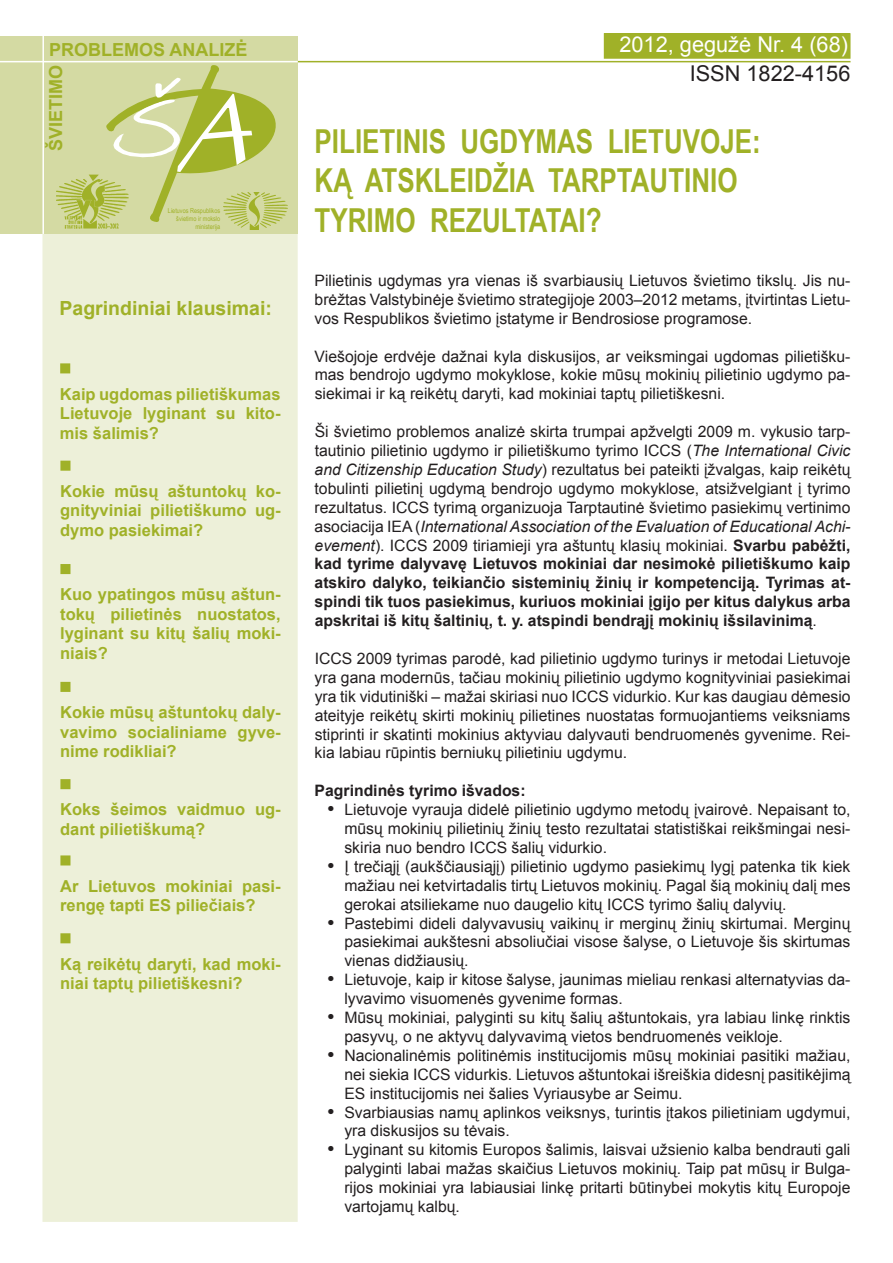
<style>
.page{position:relative;width:893px;height:1263px;background:#fff}
.page>*{position:absolute;margin:0;border:0;box-sizing:border-box;transform-origin:0 0}
.t1{font:700 33px/39.6px "Arial Narrow";color:#a0b128;scale:.96 1}
.t2{font:21.75px "Arial";color:#fff}
.t3{font:21.75px "Arial";color:#231f20}
.t4{font:700 19.5px "Arial";color:#a0b128}
.t5{font:700 18px "Arial";color:#a0b128}
.t6{font:700 16.5px/19.5px "Arial";color:#a0b128;text-align:justify}
.t7{font:15.75px/18.9px "Arial";color:#231f20;text-align:justify}
.t8{font:700 15.75px "Arial";color:#231f20}
.t9{font:6.75px/8.1px "Arial Narrow";color:#a0b128;text-align:right}
.s1{font-style:italic}
.s2{font-weight:700}
</style>
<div class="page">
<div style="left:43px;top:219px;width:254px;height:1002px;background:#edf0d9"></div>
<div style="left:42px;top:218px;width:256px;height:1004px;border:2px solid #edf0d9"></div>
<hr style="left:278px;top:61px;width:572px;height:1px;background:#a0b128">
<div style="left:604px;top:34px;width:246px;height:24px;background:#a0b128"></div>
<div style="left:604px;top:33px;width:246px;height:26px;border:2px solid #a0b128"></div>
<div style="left:61px;top:364px;width:8px;height:9px;background:#a0b128"></div>
<div style="left:60px;top:363px;width:10px;height:10px;border:2px solid #a0b128"></div>
<div style="left:61px;top:565px;width:9px;height:8px;background:#a0b128"></div>
<div style="left:60px;top:564px;width:10px;height:10px;border:2px solid #a0b128"></div>
<div style="left:61px;top:683px;width:9px;height:8px;background:#a0b128"></div>
<div style="left:60px;top:682px;width:10px;height:10px;border:2px solid #a0b128"></div>
<div style="left:61px;top:461px;width:9px;height:9px;background:#a0b128"></div>
<div style="left:60px;top:461px;width:10px;height:10px;border:2px solid #a0b128"></div>
<div style="left:0;top:37px;width:298px;height:197px;background:#d4daa3"></div>
<hr style="left:0;top:61px;width:298px;height:1px;background:#fff">
<hr style="left:42px;top:4px;width:2px;height:230px;background:#fff">
<div style="left:61px;top:780px;width:9px;height:8px;background:#a0b128"></div>
<div style="left:60px;top:779px;width:10px;height:10px;border:2px solid #a0b128"></div>
<div style="left:61px;top:856px;width:9px;height:9px;background:#a0b128"></div>
<div style="left:60px;top:855px;width:10px;height:11px;border:2px solid #a0b128"></div>
<div style="left:61px;top:934px;width:9px;height:9px;background:#a0b128"></div>
<div style="left:60px;top:933px;width:10px;height:10px;border:2px solid #a0b128"></div>
<svg style="left:56px;top:65px;width:232px;height:164px"></svg>
<p class="t5" style="left:49px;top:40px;width:200px">PROBLEMOS ANALIZĖ</p>
<p class="t5" style="left:46px;top:151px;width:88px;rotate:-90deg">ŠVIETIMO</p>
<p class="t9" style="left:168px;top:207px;width:54px">Lietuvos Respublikos švietimo ir mokslo ministerija</p>
<p class="t4" style="left:60px;top:297px;width:214px">Pagrindiniai klausimai:</p>
<p class="t6" style="left:60px;top:384px;width:222px">Kaip ugdomas pilietiškumas Lietuvoje lyginant su kito&shy;mis šalimis?</p>
<p class="t6" style="left:60px;top:481px;width:222px">Kokie mūsų aštuntokų ko&shy;gnityviniai pilietiškumo ug&shy;dymo pasiekimai?</p>
<p class="t6" style="left:60px;top:585px;width:222px">Kuo ypatingos mūsų aštun&shy;tokų pilietinės nuostatos, lyginant su kitų šalių moki&shy;niais?</p>
<p class="t6" style="left:60px;top:703px;width:222px">Kokie mūsų aštuntokų daly&shy;vavimo socialiniame gyve&shy;nime rodikliai?</p>
<p class="t6" style="left:60px;top:800px;width:222px">Koks šeimos vaidmuo ug&shy;dant pilietiškumą?</p>
<p class="t6" style="left:60px;top:876px;width:222px">Ar Lietuvos mokiniai pasi&shy;rengę tapti ES piliečiais?</p>
<p class="t6" style="left:60px;top:954px;width:222px">Ką reikėtų daryti, kad moki&shy;niai taptų pilietiškesni?</p>
<h2 class="t2" style="left:619px;top:32px;width:230px">2012, gegužė Nr. 4 (68)</h2>
<h2 class="t3" style="left:690px;top:61px;width:162px">ISSN 1822-4156</h2>
<h1 class="t1" style="left:315px;top:121px;width:466px">PILIETINIS UGDYMAS LIETUVOJE:<br>KĄ ATSKLEIDŽIA TARPTAUTINIO<br>TYRIMO REZULTATAI?</h1>
<p class="t7" style="left:315px;top:271px;width:537px">Pilietinis ugdymas yra vienas iš svarbiausių Lietuvos švietimo tikslų. Jis nu&shy;brėžtas Valstybinėje švietimo strategijoje 2003–2012 metams, įtvirtintas Lietu&shy;vos Respublikos švietimo įstatyme ir Bendrosiose programose.</p>
<p class="t7" style="left:315px;top:347px;width:537px">Viešojoje erdvėje dažnai kyla diskusijos, ar veiksmingai ugdomas pilietišku&shy;mas bendrojo ugdymo mokyklose, kokie mūsų mokinių pilietinio ugdymo pa&shy;siekimai ir ką reikėtų daryti, kad mokiniai taptų pilietiškesni.</p>
<p class="t7" style="left:315px;top:422px;width:537px">Ši švietimo problemos analizė skirta trumpai apžvelgti 2009 m. vykusio tarp&shy;tautinio pilietinio ugdymo ir pilietiškumo tyrimo ICCS (<span class="s1">The International Civic and Citizenship Education Study</span>) rezultatus bei pateikti įžvalgas, kaip reikėtų tobulinti pilietinį ugdymą bendrojo ugdymo mokyklose, atsižvelgiant į tyrimo rezultatus. ICCS tyrimą organizuoja Tarptautinė švietimo pasiekimų vertinimo asociacija IEA (<span class="s1">International Association of the Evaluation of Educational Achi&shy;evement</span>). ICCS 2009 tiriamieji yra aštuntų klasių mokiniai. <span class="s2">Svarbu pabėžti, kad tyrime dalyvavę Lietuvos mokiniai dar nesimokė pilietiškumo kaip atskiro dalyko, teikiančio sisteminių žinių ir kompetenciją. Tyrimas at&shy;spindi tik tuos pasiekimus, kuriuos mokiniai įgijo per kitus dalykus arba apskritai iš kitų šaltinių, t. y. atspindi bendrąjį mokinių išsilavinimą</span>.</p>
<p class="t7" style="left:315px;top:649px;width:537px">ICCS 2009 tyrimas parodė, kad pilietinio ugdymo turinys ir metodai Lietuvoje yra gana modernūs, tačiau mokinių pilietinio ugdymo kognityviniai pasiekimai yra tik vidutiniški – mažai skiriasi nuo ICCS vidurkio. Kur kas daugiau dėmesio ateityje reikėtų skirti mokinių pilietines nuostatas formuojantiems veiksniams stiprinti ir skatinti mokinius aktyviau dalyvauti bendruomenės gyvenime. Rei&shy;kia labiau rūpintis berniukų pilietiniu ugdymu.</p>
<p class="t8" style="left:315px;top:782px;width:212px">Pagrindinės tyrimo išvados:</p>
<p class="t7" style="left:344px;top:800px;width:508px;text-align:left">Lietuvoje vyrauja didelė pilietinio ugdymo metodų įvairovė. Nepaisant to, mūsų mokinių pilietinių žinių testo rezultatai statistiškai reikšmingai nesi&shy;skiria nuo bendro ICCS šalių vidurkio.<br>Į trečiąjį (aukščiausiąjį) pilietinio ugdymo pasiekimų lygį patenka tik kiek mažiau nei ketvirtadalis tirtų Lietuvos mokinių. Pagal šią mokinių dalį mes gerokai atsiliekame nuo daugelio kitų ICCS tyrimo šalių dalyvių.<br>Pastebimi dideli dalyvavusių vaikinų ir merginų žinių skirtumai. Merginų pasiekimai aukštesni absoliučiai visose šalyse, o Lietuvoje šis skirtumas vienas didžiausių.<br>Lietuvoje, kaip ir kitose šalyse, jaunimas mieliau renkasi alternatyvias da&shy;lyvavimo visuomenės gyvenime formas.<br>Mūsų mokiniai, palyginti su kitų šalių aštuntokais, yra labiau linkę rinktis pasyvų, o ne aktyvų dalyvavimą vietos bendruomenės veikloje.<br>Nacionalinėmis politinėmis institucijomis mūsų mokiniai pasitiki mažiau, nei siekia ICCS vidurkis. Lietuvos aštuntokai išreiškia didesnį pasitikėjimą ES institucijomis nei šalies Vyriausybe ar Seimu.<br>Svarbiausias namų aplinkos veiksnys, turintis įtakos pilietiniam ugdymui, yra diskusijos su tėvais.<br>Lyginant su kitomis Europos šalimis, laisvai užsienio kalba bendrauti gali palyginti labai mažas skaičius Lietuvos mokinių. Taip pat mūsų ir Bulga&shy;rijos mokiniai yra labiausiai linkę pritarti būtinybei mokytis kitų Europoje vartojamų kalbų.</p>
</div>
